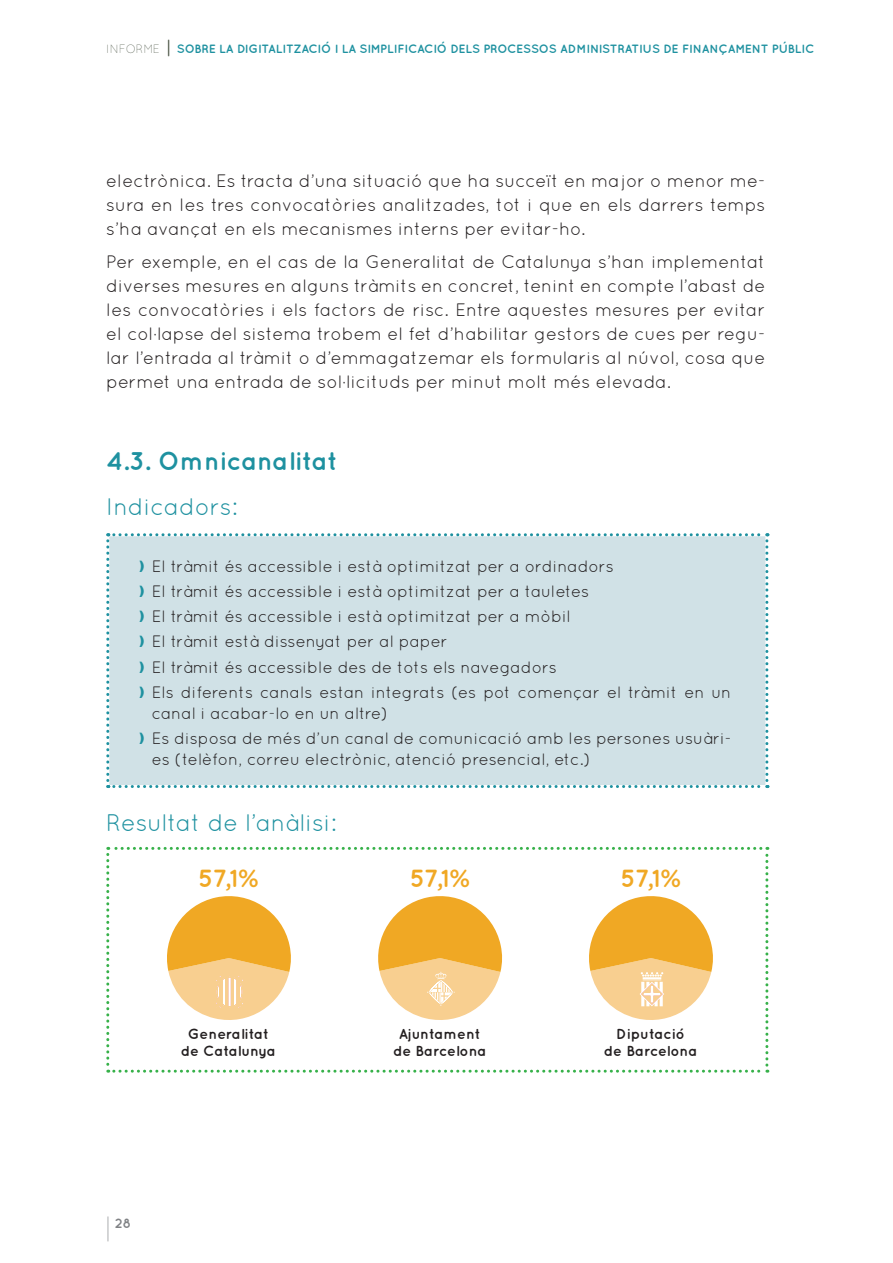
<style>
.page{position:relative;width:893px;height:1263px;background:#fff}
.page>*{position:absolute;margin:0;border:0;box-sizing:border-box;transform-origin:0 0}
.Tit2{font:700 25.5px "Quicksand";color:#1e91a0}
.t1{font:700 24.75px "Quicksand";color:#f0a824}
.Tit3{font:24px "Quicksand";color:#1e91a0}
.text_normal_2pt{font:18px/24px "Quicksand";color:#231f20;text-align:justify}
.t2{font:16.5px/21px "Quicksand";color:#231f20}
.t3{font:700 14.55px/17.4px "Quicksand";color:#231f20;text-align:center}
.t4{font:700 13.5px "Quicksand";color:#808285}
.t5{font:700 12px "Quicksand";letter-spacing:-.01em;color:#1e91a0}
.s1{font-weight:300;color:#465040}
.s2{font-size:18px;color:#465040}
.s3{color:#1e91a0}
.s4{font-weight:400;font-size:27px}
</style>
<div class="page">
<div style="left:106px;top:533px;width:662px;height:255px;background:#d0e1e6"></div>
<svg style="left:106px;top:847px;width:662px;height:226px"></svg>
<p class="t5" style="left:106px;top:41px;width:709px"><span class="s1">INFORME</span> <span class="s2">|</span> SOBRE LA DIGITALITZACIÓ I LA SIMPLIFICACIÓ DELS PROCESSOS ADMINISTRATIUS DE FINANÇAMENT PÚBLIC</p>
<p class="text_normal_2pt" style="left:106px;top:169px;width:661px">electrònica. Es tracta d’una situació que ha succeït en major o menor me&shy;sura en les tres convocatòries analitzades, tot i que en els darrers temps s’ha avançat en els mecanismes interns per evitar-ho.</p>
<p class="text_normal_2pt" style="left:106px;top:249px;width:661px">Per exemple, en el cas de la Generalitat de Catalunya s’han implementat diverses mesures en alguns tràmits en concret, tenint en compte l’abast de les convocatòries i els factors de risc. Entre aquestes mesures per evitar el col·lapse del sistema trobem el fet d’habilitar gestors de cues per regu&shy;lar l’entrada al tràmit o d’emmagatzemar els formularis al núvol, cosa que permet una entrada de sol·licituds per minut molt més elevada.</p>
<p class="Tit2" style="left:106px;top:446px;width:233px">4.3. Omnicanalitat</p>
<p class="Tit3" style="left:106px;top:492px;width:133px">Indicadors:</p>
<p class="t2" style="left:139px;top:555px;width:476px"><span class="s3">❫</span> El tràmit és accessible i està optimitzat per a ordinadors</p>
<p class="t2" style="left:139px;top:580px;width:452px"><span class="s3">❫</span> El tràmit és accessible i està optimitzat per a tauletes</p>
<p class="t2" style="left:139px;top:606px;width:433px"><span class="s3">❫</span> El tràmit és accessible i està optimitzat per a mòbil</p>
<p class="t2" style="left:139px;top:631px;width:310px"><span class="s3">❫</span> El tràmit està dissenyat per al paper</p>
<p class="t2" style="left:139px;top:656px;width:419px"><span class="s3">❫</span> El tràmit és accessible des de tots els navegadors</p>
<p class="t2" style="left:152px;top:681px;width:581px;text-indent:-13px"><span class="s3">❫</span> Els diferents canals estan integrats (es pot començar el tràmit en un canal i acabar-lo en un altre)</p>
<p class="t2" style="left:152px;top:728px;width:581px;text-indent:-13px"><span class="s3">❫</span> Es disposa de més d’un canal de comunicació amb les persones usuàri&shy;es (telèfon, correu electrònic, atenció presencial, etc.)</p>
<p class="Tit3" style="left:106px;top:808px;width:232px">Resultat de l’anàlisi:</p>
<p class="t1" style="left:199px;top:864px;width:61px">57,1%</p>
<p class="t3" style="left:181px;top:1024px;width:97px">Generalitat de Catalunya</p>
<p class="t1" style="left:410px;top:864px;width:61px">57,1%</p>
<p class="t3" style="left:393px;top:1024px;width:95px">Ajuntament de Barcelona</p>
<p class="t4" style="left:106px;top:1215px;width:27px"><span class="s4">|</span> 28</p>
<p class="t1" style="left:621px;top:864px;width:61px">57,1%</p>
<p class="t3" style="left:604px;top:1024px;width:95px">Diputació<br>de Barcelona</p>
</div>
